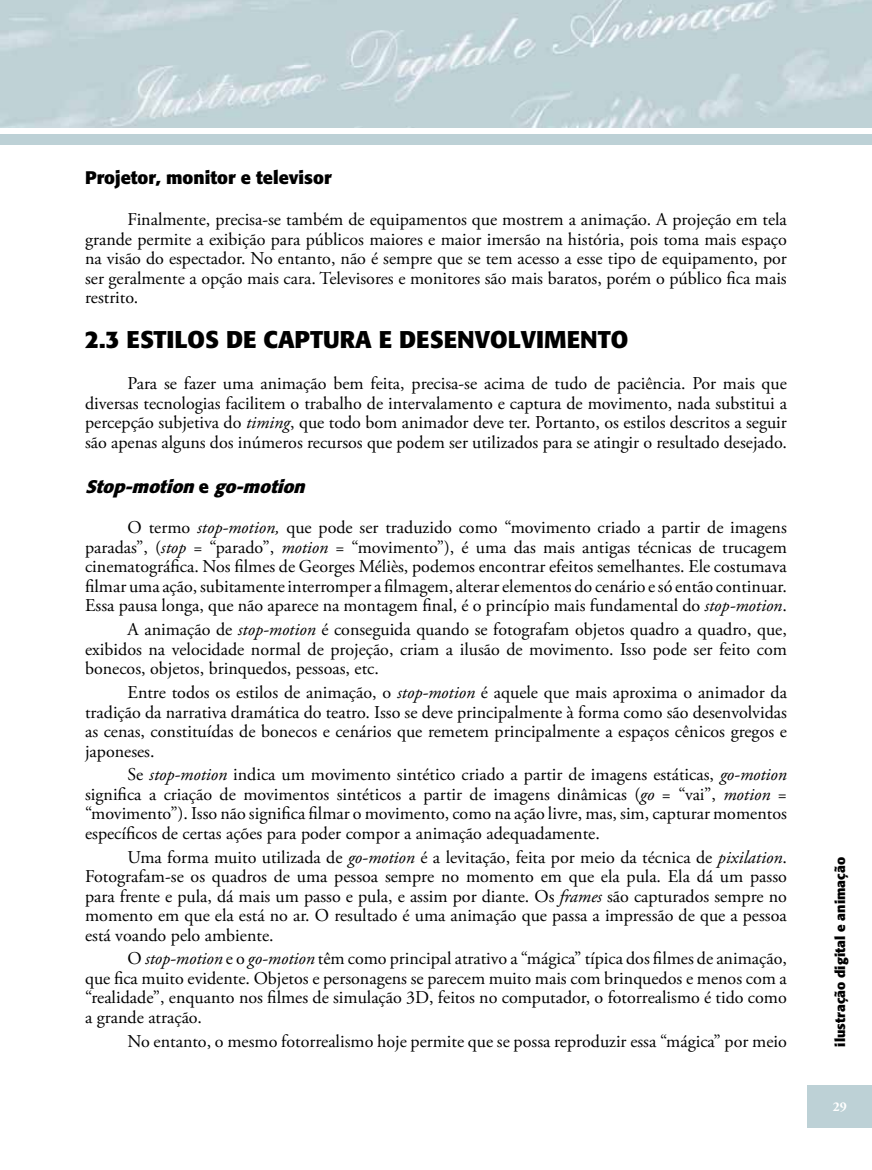
<style>
.page{position:relative;width:872px;height:1170px;background:#fff}
.page>*{position:absolute;margin:0;border:0;box-sizing:border-box;transform-origin:0 0}
.t1{font:700 24px "Formata";color:#000}
.t2{font:18px/19.5px "Adobe Garamond Pro";color:#000;text-align:justify}
.t3{font:700 18px "Formata";color:#000}
.t4{font:italic 700 18px "Formata";color:#000}
.t5{font:700 13.5px "Formata";color:#000}
.t6{font:700 13.5px "Adobe Garamond Pro";color:#fff}
.s1{font-style:italic}
.s2{font-style:normal}
</style>
<div class="page">
<div style="left:0;top:134px;width:872px;height:11px;background:#bdd1d6"></div>
<div style="left:808px;top:1084px;width:64px;height:43px;background:#bdd1d6"></div>
<img style="left:0;top:0;width:872px;height:127px">
<p class="t3" style="left:85px;top:167px;width:248px">Projetor, monitor e televisor</p>
<p class="t2" style="left:85px;top:210px;width:703px;text-indent:43px">Finalmente, precisa-se também de equipamentos que mostrem a animação. A projeção em tela grande permite a exibição para públicos maiores e maior imersão na história, pois toma mais espaço na visão do espectador. No entanto, não é sempre que se tem acesso a esse tipo de equipamento, por ser geralmente a opção mais cara. Televisores e monitores são mais baratos, porém o público fica mais restrito.</p>
<h1 class="t1" style="left:85px;top:325px;width:512px">2.3 ESTILOS DE CAPTURA E DESENVOLVIMENTO</h1>
<p class="t2" style="left:85px;top:374px;width:703px;text-indent:43px">Para se fazer uma animação bem feita, precisa-se acima de tudo de paciência. Por mais que diversas tecnologias facilitem o trabalho de intervalamento e captura de movimento, nada substitui a percepção subjetiva do <span class="s1">timing</span>, que todo bom animador deve ter. Portanto, os estilos descritos a seguir são apenas alguns dos inúmeros recursos que podem ser utilizados para se atingir o resultado desejado.</p>
<p class="t4" style="left:85px;top:475px;width:227px">Stop-motion <span class="s2">e</span> go-motion</p>
<p class="t2" style="left:85px;top:518px;width:703px;text-indent:43px">O termo <span class="s1">stop-motion,</span> que pode ser traduzido como “movimento criado a partir de imagens paradas”, (<span class="s1">stop</span> = “parado”, <span class="s1">motion</span> = “movimento”), é uma das mais antigas técnicas de trucagem cinematográfica. Nos filmes de Georges Méliès, podemos encontrar efeitos semelhantes. Ele costumava filmar uma ação, subitamente interromper a filmagem, alterar elementos do cenário e só então continuar.<br>Essa pausa longa, que não aparece na montagem final, é o princípio mais fundamental do <span class="s1">stop-motion</span>.</p>
<p class="t2" style="left:85px;top:620px;width:703px;text-indent:43px">A animação de <span class="s1">stop-motion</span> é conseguida quando se fotografam objetos quadro a quadro, que, exibidos na velocidade normal de projeção, criam a ilusão de movimento. Isso pode ser feito com bonecos, objetos, brinquedos, pessoas, etc.</p>
<p class="t2" style="left:85px;top:683px;width:703px;text-indent:43px">Entre todos os estilos de animação, o <span class="s1">stop-motion</span> é aquele que mais aproxima o animador da tradição da narrativa dramática do teatro. Isso se deve principalmente à forma como são desenvolvidas as cenas, constituídas de bonecos e cenários que remetem principalmente a espaços cênicos gregos e japoneses.</p>
<p class="t2" style="left:85px;top:765px;width:703px;text-indent:43px">Se <span class="s1">stop-motion</span> indica um movimento sintético criado a partir de imagens estáticas, <span class="s1">go-motion </span>significa a criação de movimentos sintéticos a partir de imagens dinâmicas (<span class="s1">go</span> = “vai”, <span class="s1">motion</span> = “movimento”). Isso não significa filmar o movimento, como na ação livre, mas, sim, capturar momentos específicos de certas ações para poder compor a animação adequadamente.</p>
<p class="t2" style="left:85px;top:847px;width:703px;text-indent:43px">Uma forma muito utilizada de <span class="s1">go-motion</span> é a levitação, feita por meio da técnica de <span class="s1">pixilation</span>.<br>Fotografam-se os quadros de uma pessoa sempre no momento em que ela pula. Ela dá um passo para frente e pula, dá mais um passo e pula, e assim por diante. Os <span class="s1">frames</span> são capturados sempre no momento em que ela está no ar. O resultado é uma animação que passa a impressão de que a pessoa está voando pelo ambiente.</p>
<p class="t2" style="left:85px;top:949px;width:703px;text-indent:43px">O <span class="s1">stop-motion</span> e o <span class="s1">go-motion</span> têm como principal atrativo a “mágica” típica dos filmes de animação, que fica muito evidente. Objetos e personagens se parecem muito mais com brinquedos e menos com a “realidade”, enquanto nos filmes de simulação 3D, feitos no computador, o fotorrealismo é tido como a grande atração.</p>
<p class="t2" style="left:128px;top:1031px;width:660px">No entanto, o mesmo fotorrealismo hoje permite que se possa reproduzir essa “mágica” por meio</p>
<p class="t5" style="left:832px;top:1046px;width:191px;rotate:-90deg">ilustração digital e animação</p>
<p class="t6" style="left:833px;top:1098px;width:16px">29</p>
</div>
